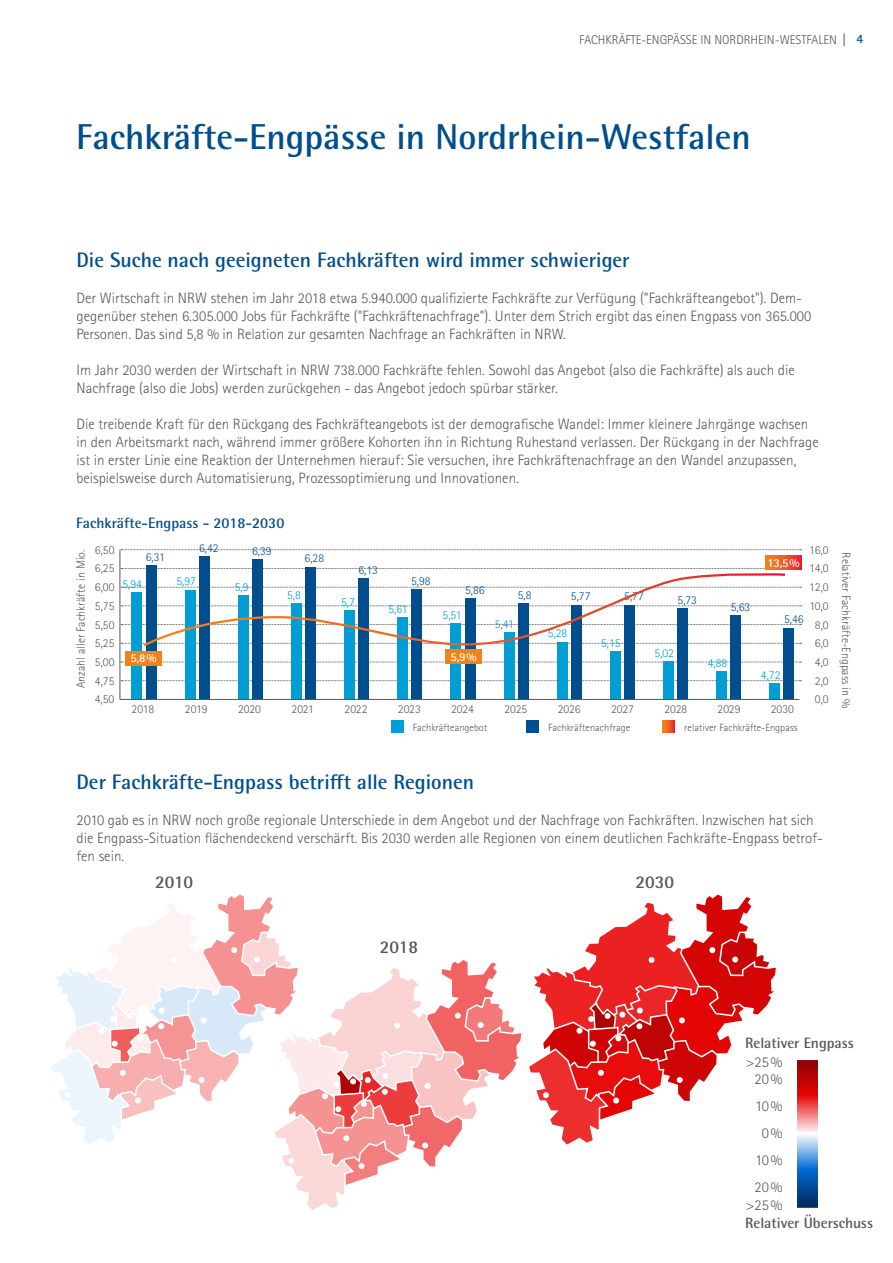
<style>
.page{position:relative;width:893px;height:1263px;background:#fff}
.page>*{position:absolute;margin:0;border:0;box-sizing:border-box;transform-origin:0 0}
.t1{font:700 36px "Rotis Semi Sans Std";color:#004e8d}
.t2{font:700 21px "Rotis Semi Sans Std";color:#004e8d}
.t3{font:700 18px "Rotis Semi Sans Std";color:#575756}
.t4{font:300 15px/18px "Rotis Sans Serif Pro";color:#575756}
.t5{font:700 15px "Rotis Semi Sans Std";color:#575756}
.t6{font:700 15px "Rotis Semi Sans Std";color:#004e8d}
.t7{font:300 12.75px "Rotis Sans Serif Pro";color:#575756}
.t8{font:700 12.75px "Rotis Semi Sans Std";color:#004e8d}
.t9{font:300 12px "Rotis Sans Serif Pro";color:#575756}
.t10{font:300 12px "Rotis Sans Serif Pro";color:#004e8d}
.t11{font:300 12px "Rotis Sans Serif Pro";color:#009ed4}
.t12{font:700 12px "Rotis Semi Sans Std";color:#fff}
.t13{font:300 10.5px "Rotis Sans Serif Pro";color:#575756}
.s1{font-family:"Frutiger";font-weight:400;font-stretch:condensed}
</style>
<div class="page">
<div style="left:391px;top:721px;width:12px;height:12px;background:#009ed4"></div>
<div style="left:526px;top:721px;width:13px;height:12px;background:#004e8d"></div>
<svg style="left:121px;top:680px;width:681px;height:1px"></svg>
<svg style="left:121px;top:662px;width:681px;height:1px"></svg>
<svg style="left:121px;top:643px;width:681px;height:1px"></svg>
<svg style="left:121px;top:587px;width:681px;height:1px"></svg>
<svg style="left:121px;top:624px;width:681px;height:1px"></svg>
<svg style="left:121px;top:568px;width:644px;height:1px"></svg>
<svg style="left:121px;top:606px;width:681px;height:1px"></svg>
<svg style="left:121px;top:549px;width:681px;height:1px"></svg>
<hr style="left:120px;top:549px;width:1px;height:151px;background:#575756">
<div style="left:132px;top:592px;width:10px;height:107px;background:#009ed4"></div>
<div style="left:185px;top:590px;width:10px;height:109px;background:#009ed4"></div>
<div style="left:238px;top:595px;width:11px;height:104px;background:#009ed4"></div>
<div style="left:291px;top:603px;width:11px;height:96px;background:#009ed4"></div>
<div style="left:344px;top:610px;width:11px;height:89px;background:#009ed4"></div>
<div style="left:397px;top:617px;width:11px;height:82px;background:#009ed4"></div>
<div style="left:451px;top:622px;width:10px;height:77px;background:#009ed4"></div>
<div style="left:504px;top:632px;width:10px;height:67px;background:#009ed4"></div>
<div style="left:557px;top:641px;width:10px;height:58px;background:#009ed4"></div>
<div style="left:610px;top:651px;width:11px;height:48px;background:#009ed4"></div>
<div style="left:663px;top:661px;width:11px;height:38px;background:#009ed4"></div>
<div style="left:716px;top:671px;width:11px;height:28px;background:#009ed4"></div>
<div style="left:769px;top:683px;width:11px;height:16px;background:#009ed4"></div>
<div style="left:146px;top:564px;width:10px;height:135px;background:#004e8d"></div>
<div style="left:199px;top:556px;width:11px;height:143px;background:#004e8d"></div>
<div style="left:252px;top:558px;width:11px;height:141px;background:#004e8d"></div>
<div style="left:305px;top:567px;width:11px;height:132px;background:#004e8d"></div>
<div style="left:358px;top:578px;width:11px;height:121px;background:#004e8d"></div>
<div style="left:412px;top:589px;width:10px;height:110px;background:#004e8d"></div>
<div style="left:465px;top:598px;width:10px;height:101px;background:#004e8d"></div>
<div style="left:518px;top:603px;width:10px;height:96px;background:#004e8d"></div>
<div style="left:571px;top:605px;width:11px;height:94px;background:#004e8d"></div>
<div style="left:624px;top:605px;width:11px;height:94px;background:#004e8d"></div>
<div style="left:677px;top:608px;width:11px;height:91px;background:#004e8d"></div>
<div style="left:730px;top:615px;width:11px;height:84px;background:#004e8d"></div>
<div style="left:784px;top:628px;width:10px;height:71px;background:#004e8d"></div>
<hr style="left:120px;top:699px;width:679px;height:1px;background:#575756">
<svg style="left:142px;top:570px;width:645px;height:78px"></svg>
<svg style="left:765px;top:555px;width:37px;height:14px"></svg>
<div style="left:446px;top:649px;width:36px;height:15px;background:#f0821a"></div>
<div style="left:126px;top:651px;width:36px;height:14px;background:#f0821a"></div>
<svg style="left:663px;top:721px;width:12px;height:12px"></svg>
<svg style="left:51px;top:894px;width:725px;height:316px"></svg>
<img style="left:797px;top:1061px;width:21px;height:146px">
<p class="t7" style="left:579px;top:33px;width:268px">FACHKRÄFTE-ENGPÄSSE IN NORDRHEIN-WESTFALEN <span class="s1">|</span></p>
<p class="t8" style="left:856px;top:31px;width:8px">4</p>
<h1 class="t1" style="left:76px;top:114px;width:676px">Fachkräfte-Engpässe in Nordrhein-Westfalen</h1>
<h2 class="t2" style="left:77px;top:247px;width:555px">Die Suche nach geeigneten Fachkräften wird immer schwieriger</h2>
<p class="t4" style="left:77px;top:289px;width:736px">Der Wirtschaft in NRW stehen im Jahr 2018 etwa 5.940.000 qualifizierte Fachkräfte zur Verfügung ("Fachkräfteangebot"). Dem&shy;gegenüber stehen 6.305.000 Jobs für Fachkräfte ("Fachkräftenachfrage"). Unter dem Strich ergibt das einen Engpass von 365.000<br>Personen. Das sind 5,8 % in Relation zur gesamten Nachfrage an Fachkräften in NRW.</p>
<p class="t4" style="left:77px;top:361px;width:720px">Im Jahr 2030 werden der Wirtschaft in NRW 738.000 Fachkräfte fehlen. Sowohl das Angebot (also die Fachkräfte) als auch die<br>Nachfrage (also die Jobs) werden zurückgehen - das Angebot jedoch spürbar stärker.</p>
<p class="t4" style="left:77px;top:415px;width:744px">Die treibende Kraft für den Rückgang des Fachkräfteangebots ist der demografische Wandel: Immer kleinere Jahrgänge wachsen in den Arbeitsmarkt nach, während immer größere Kohorten ihn in Richtung Ruhestand verlassen. Der Rückgang in der Nachfrage ist in erster Linie eine Reaktion der Unternehmen hierauf: Sie versuchen, ihre Fachkräftenachfrage an den Wandel anzupassen, beispielsweise durch Automatisierung, Prozessoptimierung und Innovationen.</p>
<p class="t6" style="left:76px;top:513px;width:210px">Fachkräfte-Engpass - 2018-2030</p>
<p class="t9" style="left:74px;top:688px;width:140px;rotate:-90deg">Anzahl aller Fachkräfte in Mio.</p>
<p class="t10" style="left:199px;top:541px;width:21px">6,42</p>
<p class="t10" style="left:252px;top:544px;width:21px">6,39</p>
<p class="t9" style="left:95px;top:543px;width:21px">6,50</p>
<p class="t9" style="left:809px;top:543px;width:21px">16,0</p>
<p class="t12" style="left:767px;top:555px;width:34px">13,5%</p>
<p class="t10" style="left:146px;top:550px;width:21px">6,31</p>
<p class="t10" style="left:305px;top:551px;width:21px">6,28</p>
<p class="t9" style="left:95px;top:561px;width:21px">6,25</p>
<p class="t9" style="left:809px;top:561px;width:21px">14,0</p>
<p class="t10" style="left:358px;top:563px;width:21px">6,13</p>
<p class="t11" style="left:123px;top:577px;width:21px">5,94</p>
<p class="t11" style="left:176px;top:574px;width:21px">5,97</p>
<p class="t10" style="left:411px;top:574px;width:21px">5,98</p>
<p class="t9" style="left:95px;top:580px;width:21px">6,00</p>
<p class="t9" style="left:809px;top:580px;width:21px">12,0</p>
<p class="t11" style="left:235px;top:580px;width:15px">5,9</p>
<p class="t10" style="left:465px;top:583px;width:21px">5,86</p>
<p class="t10" style="left:518px;top:588px;width:15px">5,8</p>
<p class="t10" style="left:571px;top:589px;width:21px">5,77</p>
<p class="t10" style="left:624px;top:589px;width:21px">5,77</p>
<p class="t10" style="left:678px;top:593px;width:21px">5,73</p>
<p class="t11" style="left:287px;top:588px;width:15px">5,8</p>
<p class="t11" style="left:341px;top:595px;width:15px">5,7</p>
<p class="t9" style="left:95px;top:599px;width:21px">5,75</p>
<p class="t9" style="left:810px;top:599px;width:21px">10,0</p>
<p class="t10" style="left:731px;top:600px;width:21px">5,63</p>
<p class="t11" style="left:388px;top:602px;width:21px">5,61</p>
<p class="t11" style="left:443px;top:608px;width:21px">5,51</p>
<p class="t10" style="left:784px;top:612px;width:21px">5,46</p>
<p class="t11" style="left:495px;top:617px;width:21px">5,41</p>
<p class="t9" style="left:95px;top:618px;width:21px">5,50</p>
<p class="t9" style="left:815px;top:618px;width:15px">8,0</p>
<p class="t11" style="left:548px;top:626px;width:21px">5,28</p>
<p class="t9" style="left:95px;top:636px;width:21px">5,25</p>
<p class="t9" style="left:815px;top:636px;width:15px">6,0</p>
<p class="t11" style="left:601px;top:636px;width:21px">5,15</p>
<p class="t11" style="left:655px;top:646px;width:21px">5,02</p>
<p class="t12" style="left:131px;top:651px;width:28px">5,8%</p>
<p class="t12" style="left:450px;top:649px;width:28px">5,9%</p>
<p class="t9" style="left:95px;top:655px;width:21px">5,00</p>
<p class="t9" style="left:815px;top:655px;width:15px">4,0</p>
<p class="t11" style="left:708px;top:656px;width:21px">4,88</p>
<p class="t11" style="left:761px;top:668px;width:21px">4,72</p>
<p class="t9" style="left:95px;top:674px;width:21px">4,75</p>
<p class="t9" style="left:815px;top:674px;width:15px">2,0</p>
<p class="t9" style="left:95px;top:692px;width:21px">4,50</p>
<p class="t9" style="left:815px;top:692px;width:15px">0,0</p>
<p class="t9" style="left:132px;top:702px;width:24px">2018</p>
<p class="t9" style="left:185px;top:702px;width:24px">2019</p>
<p class="t9" style="left:238px;top:702px;width:24px">2020</p>
<p class="t9" style="left:292px;top:702px;width:24px">2021</p>
<p class="t9" style="left:345px;top:702px;width:24px">2022</p>
<p class="t9" style="left:398px;top:702px;width:24px">2023</p>
<p class="t9" style="left:451px;top:702px;width:24px">2024</p>
<p class="t9" style="left:504px;top:702px;width:24px">2025</p>
<p class="t9" style="left:558px;top:702px;width:24px">2026</p>
<p class="t9" style="left:611px;top:702px;width:24px">2027</p>
<p class="t9" style="left:664px;top:702px;width:24px">2028</p>
<p class="t9" style="left:718px;top:702px;width:24px">2029</p>
<p class="t9" style="left:771px;top:702px;width:25px">2030</p>
<p class="t13" style="left:413px;top:722px;width:76px">Fachkräfteangebot</p>
<p class="t13" style="left:548px;top:721px;width:84px">Fachkräftenachfrage</p>
<p class="t13" style="left:684px;top:721px;width:115px">relativer Fachkräfte-Engpass</p>
<p class="t9" style="left:853px;top:552px;width:158px;rotate:90deg">Relativer Fachkräfte-Engpass in %</p>
<h2 class="t2" style="left:77px;top:769px;width:399px">Der Fachkräfte-Engpass betrifft alle Regionen</h2>
<p class="t4" style="left:77px;top:811px;width:748px">2010 gab es in NRW noch große regionale Unterschiede in dem Angebot und der Nachfrage von Fachkräften. Inzwischen hat sich die Engpass-Situation flächendeckend verschärft. Bis 2030 werden alle Regionen von einem deutlichen Fachkräfte-Engpass betrof&shy;fen sein.</p>
<p class="t3" style="left:155px;top:870px;width:39px">2010</p>
<p class="t3" style="left:636px;top:870px;width:40px">2030</p>
<p class="t3" style="left:380px;top:936px;width:40px">2018</p>
<p class="t5" style="left:745px;top:1033px;width:110px">Relativer Engpass</p>
<p class="t4" style="left:746px;top:1054px;width:38px;line-height:16.5px;text-align:center">&gt;25%<br>20%</p>
<p class="t4" style="left:754px;top:1093px;width:29px;line-height:27px;text-align:center">10%<br>0%<br>10%<br>20%</p>
<p class="t4" style="left:746px;top:1196px;width:38px">&gt;25%</p>
<p class="t5" style="left:745px;top:1213px;width:130px">Relativer Überschuss</p>
</div>
